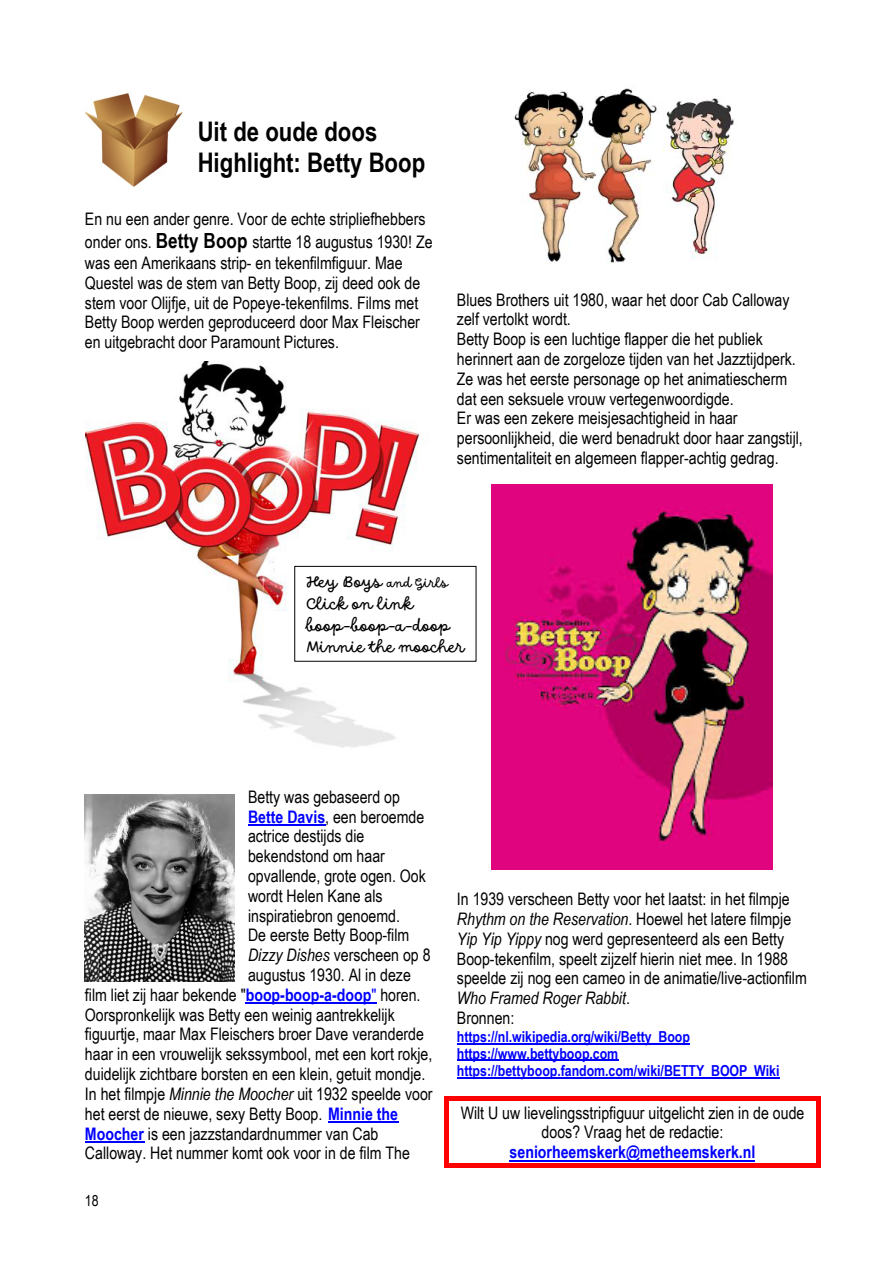
<style>
.page{position:relative;width:893px;height:1263px;background:#fff}
.page>*{position:absolute;margin:0;border:0;box-sizing:border-box;transform-origin:0 0}
.t1{font:700 27px/30.9px "Arial Narrow";color:#000}
.t2{font:17.25px/19.8px "Arial Narrow";color:#000}
.t3{font:17.25px/21.6px "Dreaming Outloud Script Pro";color:#000}
.t4{font:700 17.25px "Arial Narrow";color:#00f}
.t5{font:700 15.15px/17.1px "Arial Narrow";letter-spacing:-.005em;color:#00f}
.t6{font:15.15px "Arial Narrow";color:#000}
.t7{font:13.65px "Dreaming Outloud Script Pro";letter-spacing:-.005em;color:#000}
.s1{font-weight:700;font-size:20.85px}
.s2{font-size:17.25px}
.s3{font-weight:700;color:#00f}
.s4{font-style:italic}
.s5{color:#00f}
</style>
<div class="page">
<hr style="left:248px;top:824px;width:77px;height:2px;background:#00f">
<hr style="left:246px;top:1003px;width:131px;height:1px;background:#00f">
<hr style="left:328px;top:1121px;width:70px;height:2px;background:#00f">
<hr style="left:85px;top:1141px;width:59px;height:2px;background:#00f">
<hr style="left:457px;top:1043px;width:233px;height:1px;background:#00f">
<hr style="left:457px;top:1060px;width:161px;height:1px;background:#00f">
<hr style="left:457px;top:1077px;width:322px;height:1px;background:#00f">
<svg style="left:445px;top:1097px;width:4px;height:4px"></svg>
<hr style="left:449px;top:1097px;width:367px;height:4px;background:#f00">
<svg style="left:816px;top:1097px;width:4px;height:4px"></svg>
<hr style="left:445px;top:1101px;width:4px;height:21px;background:#f00">
<hr style="left:816px;top:1101px;width:4px;height:21px;background:#f00">
<hr style="left:445px;top:1122px;width:4px;height:20px;background:#f00">
<hr style="left:816px;top:1122px;width:4px;height:20px;background:#f00">
<hr style="left:509px;top:1160px;width:246px;height:1px;background:#00f">
<svg style="left:445px;top:1163px;width:4px;height:4px"></svg>
<hr style="left:449px;top:1163px;width:367px;height:4px;background:#f00">
<svg style="left:816px;top:1163px;width:4px;height:4px"></svg>
<hr style="left:445px;top:1142px;width:4px;height:21px;background:#f00">
<hr style="left:816px;top:1142px;width:4px;height:21px;background:#f00">
<img style="left:85px;top:362px;width:351px;height:385px">
<img style="left:85px;top:93px;width:98px;height:94px">
<img style="left:85px;top:794px;width:150px;height:187px">
<img style="left:663px;top:98px;width:71px;height:162px">
<img style="left:514px;top:88px;width:143px;height:175px">
<img style="left:491px;top:484px;width:282px;height:385px">
<div style="left:295px;top:566px;width:181px;height:95px;background:#fff"></div>
<div style="left:294px;top:566px;width:182px;height:96px;border:1px solid #000"></div>
<h1 class="t1" style="left:198px;top:116px;width:229px">Uit de oude doos<br>Highlight: Betty Boop</h1>
<p class="t2" style="left:85px;top:207px;width:349px;line-height:23.4px">En nu een ander genre. Voor de echte stripliefhebbers onder ons. <span class="s1">Betty Boop</span> startte 18 augustus 1930! Ze</p>
<p class="t2" style="left:85px;top:253px;width:337px">was een Amerikaans strip- en tekenfilmfiguur. Mae Questel was de stem van Betty Boop, zij deed ook de stem voor Olijfje, uit de Popeye-tekenfilms. Films met Betty Boop werden geproduceerd door Max Fleischer en uitgebracht door Paramount Pictures.</p>
<p class="t2" style="left:457px;top:289px;width:347px">Blues Brothers uit 1980, waar het door Cab Calloway zelf vertolkt wordt.<br>Betty Boop is een luchtige flapper die het publiek herinnert aan de zorgeloze tijden van het Jazztijdperk.<br>Ze was het eerste personage op het animatiescherm dat een seksuele vrouw vertegenwoordigde.<br>Er was een zekere meisjesachtigheid in haar persoonlijkheid, die werd benadrukt door haar zangstijl, sentimentaliteit en algemeen flapper-achtig gedrag.</p>
<p class="t7" style="left:306px;top:575px;width:144px"><span class="s2">Hey Boys</span> and Girls</p>
<p class="t3" style="left:306px;top:594px;width:160px">Click on link boop-boop-a-doop<br>Minnie the moocher</p>
<p class="t2" style="left:248px;top:787px;width:153px">Betty was gebaseerd op</p>
<p class="t2" style="left:248px;top:806px;width:178px"><span class="s3">Bette Davis</span>, een beroemde</p>
<p class="t2" style="left:248px;top:826px;width:118px">actrice destijds die</p>
<p class="t2" style="left:248px;top:846px;width:138px">bekendstond om haar</p>
<p class="t2" style="left:248px;top:866px;width:179px">opvallende, grote ogen. Ook</p>
<p class="t2" style="left:248px;top:886px;width:136px">wordt Helen Kane als</p>
<p class="t2" style="left:248px;top:905px;width:153px">inspiratiebron genoemd.</p>
<p class="t2" style="left:248px;top:925px;width:163px">De eerste Betty Boop-film</p>
<p class="t2" style="left:248px;top:945px;width:184px"><span class="s4">Dizzy Dishes</span> verscheen op 8</p>
<p class="t2" style="left:248px;top:965px;width:164px">augustus 1930. Al in deze</p>
<p class="t2" style="left:85px;top:985px;width:337px">film liet zij haar bekende "<span class="s3">boop-boop-a-doop</span><span class="s5">"</span> horen.</p>
<p class="t2" style="left:85px;top:1004px;width:311px">Oorspronkelijk was Betty een weinig aantrekkelijk</p>
<p class="t2" style="left:85px;top:1024px;width:340px">figuurtje, maar Max Fleischers broer Dave veranderde</p>
<p class="t2" style="left:85px;top:1044px;width:349px">haar in een vrouwelijk sekssymbool, met een kort rokje,</p>
<p class="t2" style="left:85px;top:1064px;width:342px">duidelijk zichtbare borsten en een klein, getuit mondje.</p>
<p class="t2" style="left:85px;top:1084px;width:349px">In het filmpje <span class="s4">Minnie the Moocher</span> uit 1932 speelde voor</p>
<p class="t2" style="left:85px;top:1103px;width:315px">het eerst de nieuwe, sexy Betty Boop. <span class="s3">Minnie the</span></p>
<p class="t2" style="left:85px;top:1123px;width:295px"><span class="s3">Moocher</span> is een jazzstandardnummer van Cab</p>
<p class="t2" style="left:85px;top:1143px;width:326px">Calloway. Het nummer komt ook voor in de film The</p>
<p class="t6" style="left:85px;top:1192px;width:15px">18</p>
<p class="t2" style="left:457px;top:889px;width:351px">In 1939 verscheen Betty voor het laatst: in het filmpje <span class="s4">Rhythm on the Reservation</span>. Hoewel het latere filmpje <span class="s4">Yip Yip Yippy</span> nog werd gepresenteerd als een Betty Boop-tekenfilm, speelt zijzelf hierin niet mee. In 1988 speelde zij nog een cameo in de animatie/live-actionfilm <span class="s4">Who Framed Roger Rabbit</span>.<br>Bronnen:</p>
<p class="t5" style="left:457px;top:1027px;width:324px">https://nl.wikipedia.org/wiki/Betty_Boop https://www.bettyboop.com https://bettyboop.fandom.com/wiki/BETTY_BOOP_Wiki</p>
<p class="t2" style="left:461px;top:1102px;width:345px;text-align:center">Wilt U uw lievelingsstripfiguur uitgelicht zien in de oude doos? Vraag het de redactie:</p>
<p class="t4" style="left:510px;top:1142px;width:247px">seniorheemskerk@metheemskerk.nl</p>
</div>
